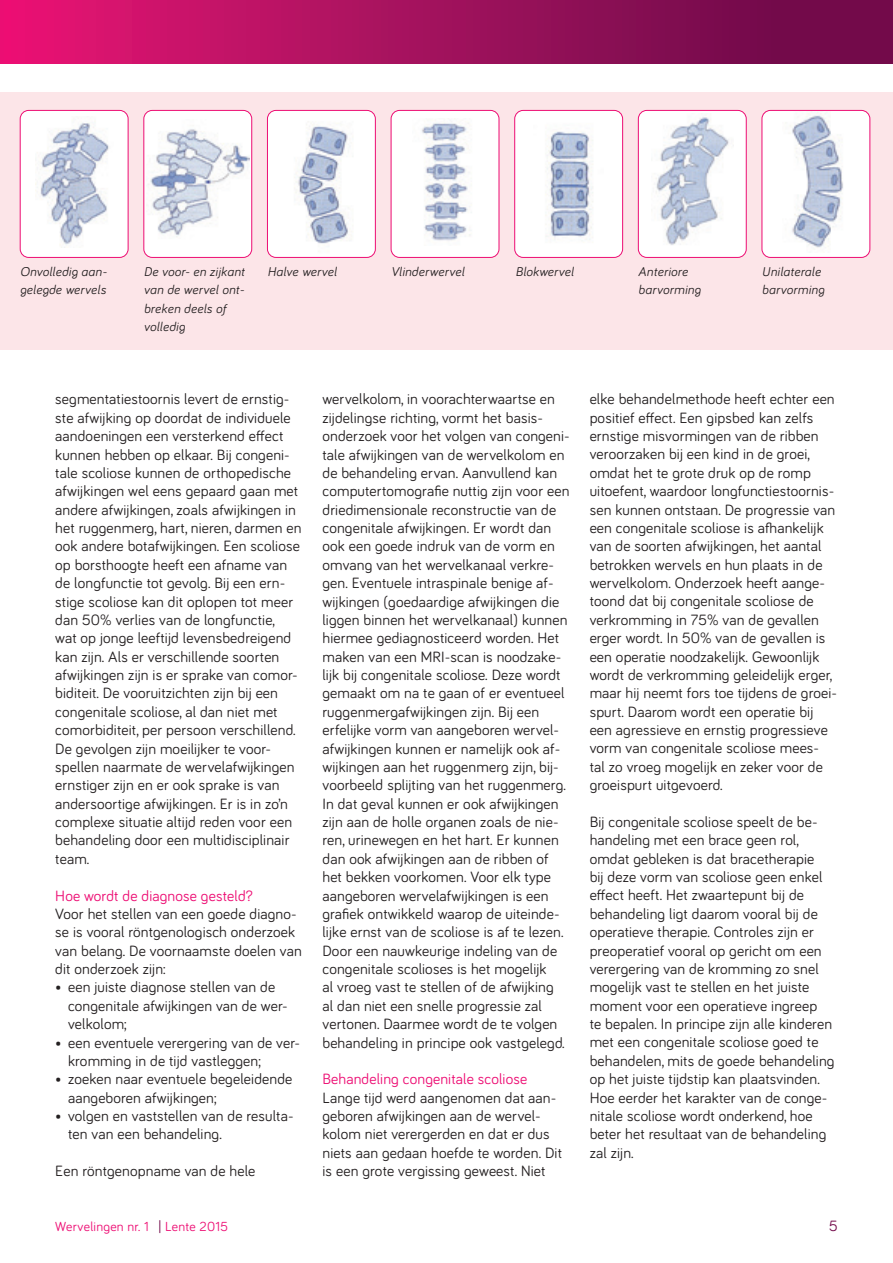
<style>
.page{position:relative;width:893px;height:1263px;background:#fff}
.page>*{position:absolute;margin:0;border:0;box-sizing:border-box;transform-origin:0 0}
.t1{font:15.3px/18.3px "Bariol";letter-spacing:.01em;color:#231f20}
.t2{font:15.3px "Bariol";letter-spacing:.01em;color:#ed0d73}
.t3{font:15.3px "Bariol";color:#730a4a}
.t4{font:13.5px "Bariol";letter-spacing:.02em;color:#ed0d73}
.t5{font:italic 13.2px/18.3px "Bariol";letter-spacing:.02em;color:#231f20}
.s1{color:#730a4a}
</style>
<div class="page">
<div style="left:0;top:0;width:893px;height:64px;background:linear-gradient(to right,#e51573,#630b46)"></div>
<div style="left:0;top:92px;width:893px;height:257px;background:#fce5e8"></div>
<div style="left:144px;top:110px;width:108px;height:147px;background:#fff;border-radius:9px"></div>
<img style="left:148px;top:129px;width:101px;height:108px">
<div style="left:143px;top:110px;width:109px;height:148px;border:1px solid #ed0d73;border-radius:9px"></div>
<div style="left:391px;top:110px;width:108px;height:147px;background:#fff;border-radius:9px"></div>
<img style="left:421px;top:118px;width:51px;height:123px">
<div style="left:391px;top:110px;width:108px;height:148px;border:1px solid #ed0d73;border-radius:9px"></div>
<div style="left:638px;top:110px;width:108px;height:147px;background:#fff;border-radius:9px"></div>
<img style="left:656px;top:117px;width:73px;height:128px">
<div style="left:638px;top:110px;width:109px;height:148px;border:1px solid #ed0d73;border-radius:9px"></div>
<div style="left:20px;top:110px;width:108px;height:147px;background:#fff;border-radius:9px"></div>
<img style="left:35px;top:122px;width:74px;height:123px">
<div style="left:20px;top:110px;width:108px;height:148px;border:1px solid #ed0d73;border-radius:9px"></div>
<div style="left:267px;top:110px;width:108px;height:147px;background:#fff;border-radius:9px"></div>
<img style="left:294px;top:123px;width:59px;height:121px">
<div style="left:267px;top:110px;width:109px;height:148px;border:1px solid #ed0d73;border-radius:9px"></div>
<div style="left:515px;top:110px;width:108px;height:147px;background:#fff;border-radius:9px"></div>
<img style="left:545px;top:131px;width:48px;height:109px">
<div style="left:514px;top:110px;width:109px;height:148px;border:1px solid #ed0d73;border-radius:9px"></div>
<div style="left:762px;top:110px;width:108px;height:147px;background:#fff;border-radius:9px"></div>
<img style="left:790px;top:112px;width:53px;height:136px">
<div style="left:762px;top:110px;width:108px;height:148px;border:1px solid #ed0d73;border-radius:9px"></div>
<p class="t5" style="left:20px;top:262px;width:87px">Onvolledig aan&shy;gelegde wervels</p>
<p class="t5" style="left:144px;top:262px;width:102px">De voor- en zijkant van de wervel ont&shy;breken deels of volledig</p>
<p class="t5" style="left:267px;top:262px;width:71px">Halve wervel</p>
<p class="t5" style="left:391px;top:262px;width:75px">Vlinderwervel</p>
<p class="t5" style="left:515px;top:262px;width:60px">Blokwervel</p>
<p class="t5" style="left:638px;top:262px;width:64px">Anteriore barvorming</p>
<p class="t5" style="left:762px;top:262px;width:64px">Unilaterale barvorming</p>
<p class="t1" style="left:55px;top:389px;width:248px">segmentatiestoornis levert de ernstig&shy;ste afwijking op doordat de individuele aandoeningen een versterkend effect kunnen hebben op elkaar. Bij congeni&shy;tale scoliose kunnen de orthopedische afwijkingen wel eens gepaard gaan met andere afwijkingen, zoals afwijkingen in het ruggenmerg, hart, nieren, darmen en ook andere botafwijkingen. Een scoliose op borsthoogte heeft een afname van de longfunctie tot gevolg. Bij een ern&shy;stige scoliose kan dit oplopen tot meer dan 50% verlies van de longfunctie,<br>wat op jonge leeftijd levensbedreigend kan zijn. Als er verschillende soorten afwijkingen zijn is er sprake van comor&shy;biditeit. De vooruitzichten zijn bij een congenitale scoliose, al dan niet met comorbiditeit, per persoon verschillend.<br>De gevolgen zijn moeilijker te voor&shy;spellen naarmate de wervelafwijkingen ernstiger zijn en er ook sprake is van andersoortige afwijkingen. Er is in zo’n complexe situatie altijd reden voor een behandeling door een multidisciplinair team.</p>
<p class="t2" style="left:55px;top:885px;width:199px">Hoe wordt de diagnose gesteld?</p>
<p class="t1" style="left:55px;top:904px;width:248px">Voor het stellen van een goede diagno&shy;se is vooral röntgenologisch onderzoek van belang. De voornaamste doelen van dit onderzoek zijn:</p>
<p class="t1" style="left:68px;top:977px;width:221px;text-indent:-13px">• een juiste diagnose stellen van de congenitale afwijkingen van de wer&shy;velkolom;</p>
<p class="t1" style="left:68px;top:1032px;width:234px;text-indent:-13px">• een eventuele verergering van de ver&shy;kromming in de tijd vastleggen;</p>
<p class="t1" style="left:68px;top:1069px;width:226px;text-indent:-13px">• zoeken naar eventuele begeleidende aangeboren afwijkingen;</p>
<p class="t1" style="left:68px;top:1106px;width:227px;text-indent:-13px">• volgen en vaststellen van de resulta&shy;ten van een behandeling.</p>
<p class="t1" style="left:55px;top:1161px;width:202px">Een röntgenopname van de hele</p>
<p class="t1" style="left:322px;top:389px;width:249px">wervelkolom, in voorachterwaartse en zijdelingse richting, vormt het basis&shy;onderzoek voor het volgen van congeni&shy;tale afwijkingen van de wervelkolom en de behandeling ervan. Aanvullend kan computertomografie nuttig zijn voor een driedimensionale reconstructie van de congenitale afwijkingen. Er wordt dan ook een goede indruk van de vorm en omvang van het wervelkanaal verkre&shy;gen. Eventuele intraspinale benige af&shy;wijkingen (goedaardige afwijkingen die liggen binnen het wervelkanaal) kunnen hiermee gediagnosticeerd worden. Het maken van een MRI-scan is noodzake&shy;lijk bij congenitale scoliose. Deze wordt gemaakt om na te gaan of er eventueel ruggenmergafwijkingen zijn. Bij een erfelijke vorm van aangeboren wervel&shy;afwijkingen kunnen er namelijk ook af&shy;wijkingen aan het ruggenmerg zijn, bij&shy;voorbeeld splijting van het ruggenmerg.<br>In dat geval kunnen er ook afwijkingen zijn aan de holle organen zoals de nie&shy;ren, urinewegen en het hart. Er kunnen dan ook afwijkingen aan de ribben of het bekken voorkomen. Voor elk type aangeboren wervelafwijkingen is een grafiek ontwikkeld waarop de uiteinde&shy;lijke ernst van de scoliose is af te lezen.<br>Door een nauwkeurige indeling van de congenitale scolioses is het mogelijk<br>al vroeg vast te stellen of de afwijking<br>al dan niet een snelle progressie zal vertonen. Daarmee wordt de te volgen behandeling in principe ook vastgelegd.</p>
<p class="t2" style="left:322px;top:1069px;width:206px">Behandeling congenitale scoliose</p>
<p class="t1" style="left:322px;top:1088px;width:241px">Lange tijd werd aangenomen dat aan&shy;geboren afwijkingen aan de wervel&shy;kolom niet verergerden en dat er dus niets aan gedaan hoefde te worden. Dit is een grote vergissing geweest. Niet</p>
<p class="t1" style="left:590px;top:389px;width:249px">elke behandelmethode heeft echter een positief effect. Een gipsbed kan zelfs ernstige misvormingen van de ribben veroorzaken bij een kind in de groei, omdat het te grote druk op de romp uitoefent, waardoor longfunctiestoornis&shy;sen kunnen ontstaan. De progressie van een congenitale scoliose is afhankelijk van de soorten afwijkingen, het aantal betrokken wervels en hun plaats in de wervelkolom. Onderzoek heeft aange&shy;toond dat bij congenitale scoliose de verkromming in 75% van de gevallen erger wordt. In 50% van de gevallen is een operatie noodzakelijk. Gewoonlijk wordt de verkromming geleidelijk erger, maar hij neemt fors toe tijdens de groei&shy;spurt. Daarom wordt een operatie bij een agressieve en ernstig progressieve vorm van congenitale scoliose mees-<br>tal zo vroeg mogelijk en zeker voor de groeispurt uitgevoerd.</p>
<p class="t1" style="left:590px;top:812px;width:246px">Bij congenitale scoliose speelt de be&shy;handeling met een brace geen rol, omdat gebleken is dat bracetherapie<br>bij deze vorm van scoliose geen enkel effect heeft. Het zwaartepunt bij de behandeling ligt daarom vooral bij de operatieve therapie. Controles zijn er preoperatief vooral op gericht om een verergering van de kromming zo snel mogelijk vast te stellen en het juiste moment voor een operatieve ingreep<br>te bepalen. In principe zijn alle kinderen met een congenitale scoliose goed te behandelen, mits de goede behandeling op het juiste tijdstip kan plaatsvinden.<br>Hoe eerder het karakter van de conge&shy;nitale scoliose wordt onderkend, hoe beter het resultaat van de behandeling zal zijn.</p>
<p class="t4" style="left:55px;top:1218px;width:174px">Wervelingen nr. 1 <span class="s1">|</span> Lente 2015</p>
<p class="t3" style="left:829px;top:1216px;width:10px">5</p>
</div>
